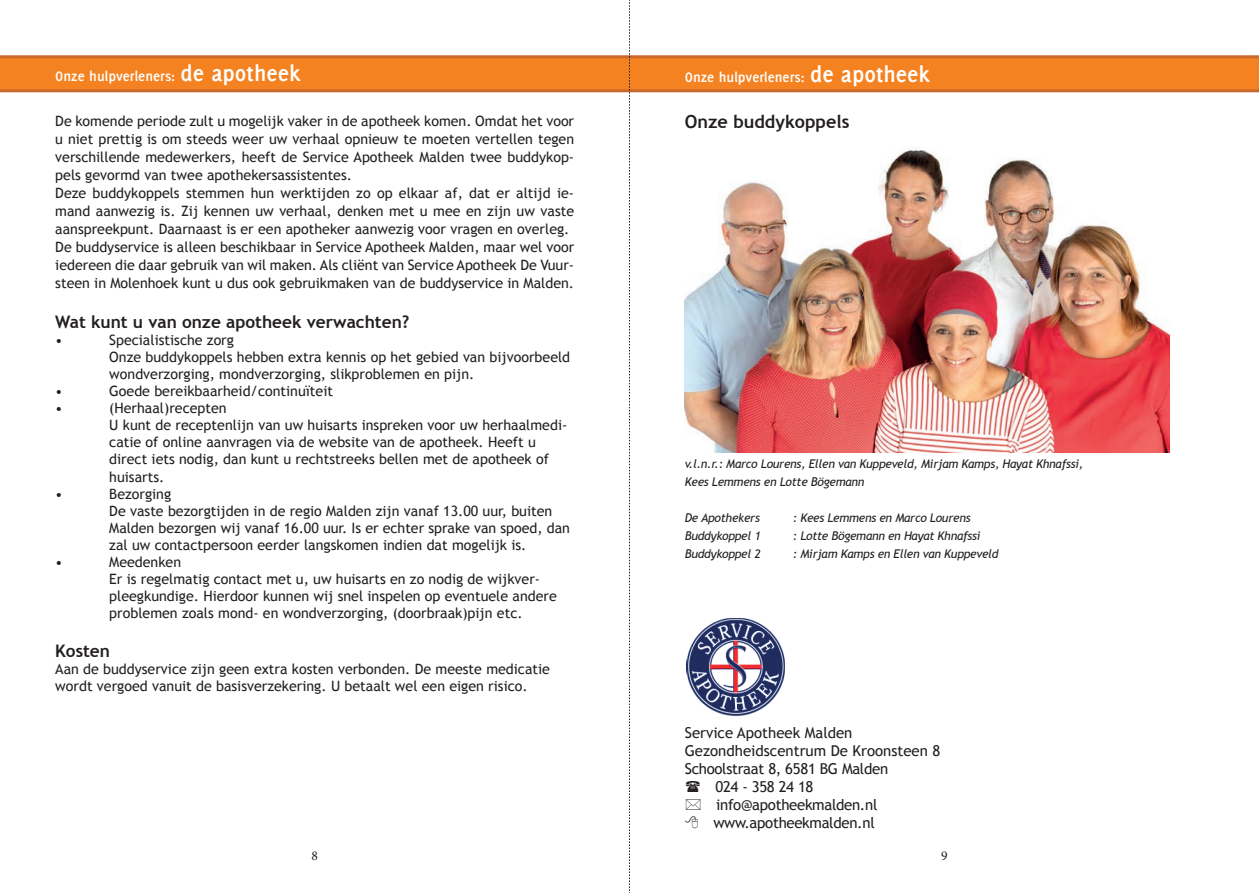
<style>
.page{position:relative;width:1259px;height:893px;background:#fff}
.page>*{position:absolute;margin:0;border:0;box-sizing:border-box;transform-origin:0 0}
.t1{font:700 18px "Trebuchet MS";color:#231f20}
.t2{font:700 17.25px "Trebuchet MS";color:#231f20}
.t3{font:15px "Trebuchet MS";letter-spacing:-.02em;color:#231f20}
.t4{font:700 15px "Delicious";color:#fff}
.t5{font:15px "Trebuchet MS";color:#231f20}
.t6{font:14.25px/17.1px "Trebuchet MS";color:#231f20}
.t7{font:13.5px "Minion Pro";color:#231f20}
.t8{font:italic 12px/18px "Trebuchet MS";letter-spacing:-.02em;color:#231f20}
.s1{font-size:24px}
</style>
<div class="page">
<svg style="left:0;top:55px;width:1259px;height:37px;background:#ee7f23"></svg>
<img style="left:685px;top:148px;width:484px;height:304px">
<img style="left:687px;top:618px;width:97px;height:98px">
<svg style="left:629px;top:0;width:1px;height:893px"></svg>
<p class="t4" style="left:55px;top:68px;width:247px">Onze hulpverleners: <span class="s1">de apotheek</span></p>
<p class="t4" style="left:685px;top:69px;width:247px">Onze hulpverleners: <span class="s1">de apotheek</span></p>
<p class="t1" style="left:685px;top:110px;width:166px">Onze buddykoppels</p>
<p class="t6" style="left:55px;top:112px;width:520px;line-height:18px">De komende periode zult u mogelijk vaker in de apotheek komen. Omdat het voor u niet prettig is om steeds weer uw verhaal opnieuw te moeten vertellen tegen verschillende medewerkers, heeft de Service Apotheek Malden twee buddykop&shy;pels gevormd van twee apothekersassistentes.<br>Deze buddykoppels stemmen hun werktijden zo op elkaar af, dat er altijd ie&shy;mand aanwezig is. Zij kennen uw verhaal, denken met u mee en zijn uw vaste aanspreekpunt. Daarnaast is er een apotheker aanwezig voor vragen en overleg.<br>De buddyservice is alleen beschikbaar in Service Apotheek Malden, maar wel voor iedereen die daar gebruik van wil maken. Als cliënt van Service Apotheek De Vuur&shy;steen in Molenhoek kunt u dus ook gebruikmaken van de buddyservice in Malden.</p>
<p class="t2" style="left:55px;top:311px;width:356px">Wat kunt u van onze apotheek verwachten?</p>
<p class="t6" style="left:55px;top:331px;width:9px">•</p>
<p class="t6" style="left:109px;top:331px;width:462px">Specialistische zorg<br>Onze buddykoppels hebben extra kennis op het gebied van bijvoorbeeld wondverzorging, mondverzorging, slikproblemen en pijn.</p>
<p class="t6" style="left:55px;top:383px;width:9px">•</p>
<p class="t6" style="left:109px;top:383px;width:225px">Goede bereikbaarheid/continuïteit</p>
<p class="t6" style="left:55px;top:400px;width:9px">•</p>
<p class="t6" style="left:109px;top:400px;width:459px">(Herhaal)recepten<br>U kunt de receptenlijn van uw huisarts inspreken voor uw herhaalmedi&shy;catie of online aanvragen via de website van de apotheek. Heeft u direct iets nodig, dan kunt u rechtstreeks bellen met de apotheek of huisarts.</p>
<p class="t6" style="left:55px;top:485px;width:9px">•</p>
<p class="t6" style="left:109px;top:485px;width:462px">Bezorging<br>De vaste bezorgtijden in de regio Malden zijn vanaf 13.00 uur, buiten Malden bezorgen wij vanaf 16.00 uur. Is er echter sprake van spoed, dan zal uw contactpersoon eerder langskomen indien dat mogelijk is.</p>
<p class="t6" style="left:55px;top:554px;width:9px">•</p>
<p class="t6" style="left:109px;top:554px;width:449px">Meedenken<br>Er is regelmatig contact met u, uw huisarts en zo nodig de wijkver&shy;pleegkundige. Hierdoor kunnen wij snel inspelen op eventuele andere problemen zoals mond- en wondverzorging, (doorbraak)pijn etc.</p>
<p class="t2" style="left:55px;top:640px;width:56px">Kosten</p>
<p class="t6" style="left:55px;top:661px;width:496px">Aan de buddyservice zijn geen extra kosten verbonden. De meeste medicatie wordt vergoed vanuit de basisverzekering. U betaalt wel een eigen risico.</p>
<p class="t8" style="left:685px;top:455px;width:400px">v.l.n.r.: Marco Lourens, Ellen van Kuppeveld, Mirjam Kamps, Hayat Khnafssi,<br>Kees Lemmens en Lotte Bögemann</p>
<p class="t8" style="left:685px;top:509px;width:77px">De Apothekers</p>
<p class="t8" style="left:793px;top:509px;width:179px">: Kees Lemmens en Marco Lourens</p>
<p class="t8" style="left:685px;top:527px;width:77px">Buddykoppel 1</p>
<p class="t8" style="left:793px;top:527px;width:189px">: Lotte Bögemann en Hayat Khnafssi</p>
<p class="t8" style="left:685px;top:545px;width:77px">Buddykoppel 2</p>
<p class="t8" style="left:793px;top:545px;width:207px">: Mirjam Kamps en Ellen van Kuppeveld</p>
<p class="t5" style="left:685px;top:724px;width:169px">Service Apotheek Malden</p>
<p class="t5" style="left:685px;top:742px;width:257px">Gezondheidscentrum De Kroonsteen 8</p>
<p class="t3" style="left:685px;top:760px;width:205px">Schoolstraat 8, 6581 BG Malden</p>
<p class="t3" style="left:715px;top:778px;width:99px">024 - 358 24 18</p>
<p class="t3" style="left:716px;top:796px;width:163px">info@apotheekmalden.nl</p>
<p class="t3" style="left:713px;top:814px;width:163px">www.apotheekmalden.nl</p>
<p class="t7" style="left:311px;top:847px;width:8px">8</p>
<p class="t7" style="left:941px;top:847px;width:8px">9</p>
</div>
